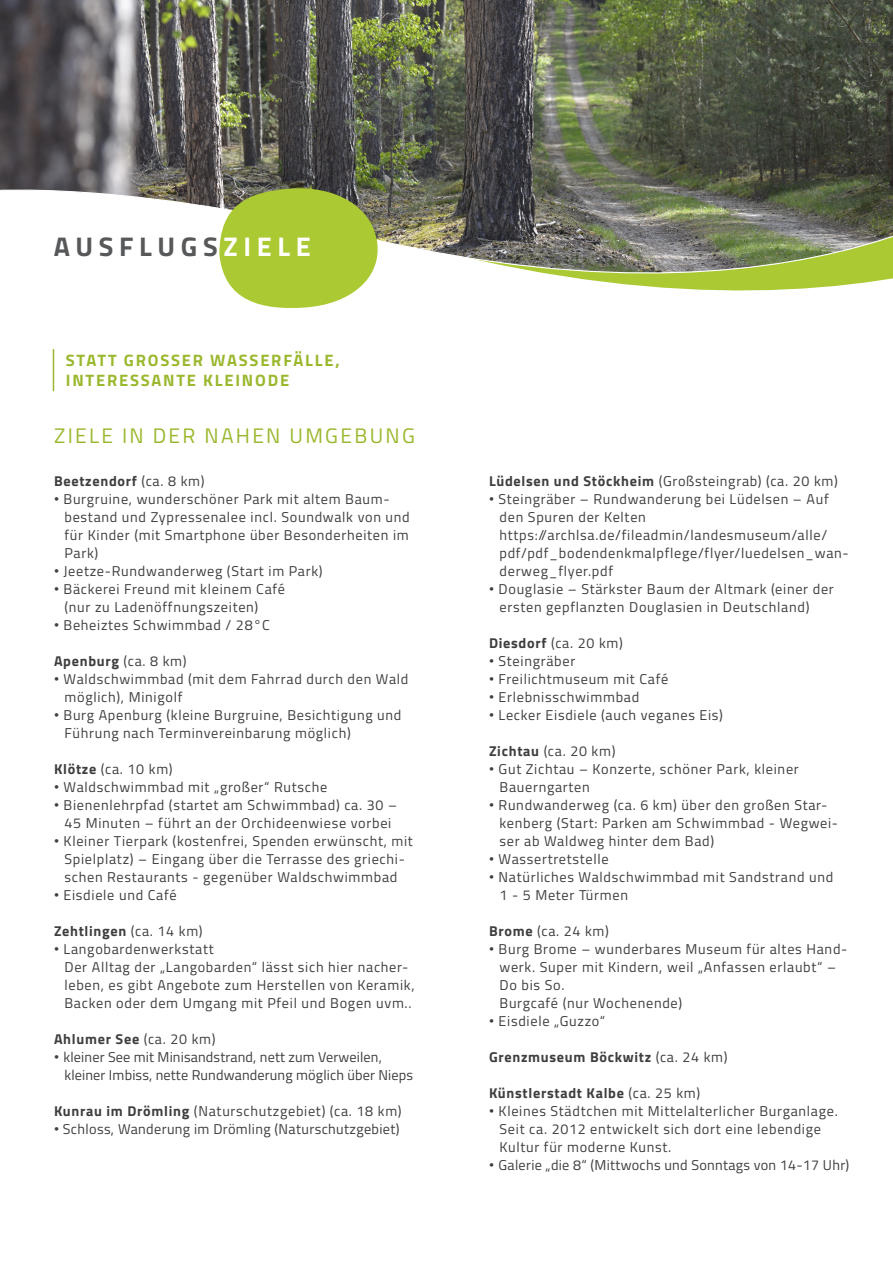
<style>
.page{position:relative;width:893px;height:1263px;background:#fff}
.page>*{position:absolute;margin:0;border:0;box-sizing:border-box;transform-origin:0 0}
.Titel{font:700 27px "Titillium Web";letter-spacing:.21em;color:#57585a}
.t1{font:21px "Titillium Web";letter-spacing:.11em;color:#9ab82d}
.t2{font:700 16.5px "Titillium Web";letter-spacing:.11em;color:#9ab82d}
.t3{font:14.25px/18px "Titillium Web";letter-spacing:.05em;color:#3e3e3f}
.t4{font:700 14.25px "Titillium Web";letter-spacing:.05em;color:#3e3e3f}
.t5{font:14.25px/18px "Titillium Web";letter-spacing:.01em;color:#3e3e3f}
.t6{font:14.25px "Titillium Web";letter-spacing:.025em;color:#3e3e3f}
.t7{font:14.25px "Titillium Web";letter-spacing:.02em;color:#3e3e3f}
.s1{color:#fff}
.s2{font-weight:400}
.s3{font-family:"Arial"}
.s4{font-weight:700}
</style>
<div class="page">
<img style="left:0;top:0;width:893px;height:350px">
<svg style="left:219px;top:185px;width:163px;height:126px"></svg>
<hr style="left:53px;top:349px;width:1px;height:42px;background:#9ab82d">
<p class="Titel" style="left:54px;top:226px;width:259px">AUSFLUGS<span class="s1">ZIELE</span></p>
<p class="t2" style="left:66px;top:348px;width:275px">STATT GROSSER WASSERFÄLLE,</p>
<p class="t2" style="left:66px;top:368px;width:225px">INTERESSANTE KLEINODE</p>
<p class="t1" style="left:54px;top:420px;width:362px">ZIELE IN DER NAHEN UMGEBUNG</p>
<p class="t4" style="left:54px;top:470px;width:152px">Beetzendorf <span class="s2">(ca. 8 km)</span></p>
<p class="t3" style="left:64px;top:489px;width:347px;text-indent:-10px"><span class="s3">•</span> Burgruine, wunderschöner Park mit altem Baum&shy;bestand und Zypressenalee incl. Soundwalk von und für Kinder (mit Smartphone über Besonderheiten im Park)</p>
<p class="t3" style="left:54px;top:561px;width:270px"><span class="s3">•</span> Jeetze-Rundwanderweg (Start im Park)</p>
<p class="t3" style="left:64px;top:579px;width:222px;text-indent:-10px"><span class="s3">•</span> Bäckerei Freund mit kleinem Café (nur zu Ladenöffnungszeiten)</p>
<p class="t3" style="left:54px;top:615px;width:217px"><span class="s3">•</span> Beheiztes Schwimmbad / 28°C</p>
<p class="t4" style="left:54px;top:650px;width:134px">Apenburg <span class="s2">(ca. 8 km)</span></p>
<p class="t3" style="left:64px;top:669px;width:345px;text-indent:-10px"><span class="s3">•</span> Waldschwimmbad (mit dem Fahrrad durch den Wald möglich), Minigolf</p>
<p class="t3" style="left:64px;top:705px;width:338px;text-indent:-10px"><span class="s3">•</span> Burg Apenburg (kleine Burgruine, Besichtigung und<br>Führung nach Terminvereinbarung möglich)</p>
<p class="t3" style="left:54px;top:759px;width:120px"><span class="s4">Klötze</span> (ca. 10 km)</p>
<p class="t3" style="left:54px;top:777px;width:275px"><span class="s3">•</span> Waldschwimmbad mit „großer“ Rutsche</p>
<p class="t3" style="left:54px;top:795px;width:344px;text-align:center"><span class="s3">•</span> Bienenlehrpfad (startet am Schwimmbad) ca. 30 –<br>45 Minuten – führt an der Orchideenwiese vorbei</p>
<p class="t3" style="left:54px;top:831px;width:360px;text-align:center"><span class="s3">•</span> Kleiner Tierpark (kostenfrei, Spenden erwünscht, mit<br>Spielplatz) – Eingang über die Terrasse des griechi&shy;schen Restaurants - gegenüber Waldschwimmbad</p>
<p class="t3" style="left:54px;top:885px;width:124px"><span class="s3">•</span> Eisdiele und Café</p>
<p class="t4" style="left:54px;top:920px;width:150px">Zehtlingen <span class="s2">(ca. 14 km)</span></p>
<p class="t3" style="left:54px;top:939px;width:161px"><span class="s3">•</span> Langobardenwerkstatt</p>
<p class="t3" style="left:64px;top:957px;width:352px">Der Alltag der „Langobarden“ lässt sich hier nacher&shy;leben, es gibt Angebote zum Herstellen von Keramik,<br>Backen oder dem Umgang mit Pfeil und Bogen uvm..</p>
<p class="t4" style="left:54px;top:1028px;width:163px">Ahlumer See <span class="s2">(ca. 20 km)</span></p>
<p class="t5" style="left:64px;top:1047px;width:350px;text-indent:-10px"><span class="s3">•</span> kleiner See mit Minisandstrand, nett zum Verweilen, kleiner Imbiss, nette Rundwanderung möglich über Nieps</p>
<p class="t3" style="left:54px;top:1101px;width:349px"><span class="s4">Kunrau im Drömling</span> (Naturschutzgebiet) (ca. 18 km)</p>
<p class="t6" style="left:54px;top:1119px;width:347px"><span class="s3">•</span> Schloss, Wanderung im Drömling (Naturschutzgebiet)</p>
<p class="t3" style="left:489px;top:471px;width:350px"><span class="s4">Lüdelsen und Stöckheim</span> (Großsteingrab) (ca. 20 km)</p>
<p class="t3" style="left:499px;top:489px;width:331px;text-indent:-10px"><span class="s3">•</span> Steingräber – Rundwanderung bei Lüdelsen – Auf den Spuren der Kelten</p>
<p class="t3" style="left:499px;top:525px;width:351px">https://archlsa.de/fileadmin/landesmuseum/alle/ pdf/pdf_bodendenkmalpflege/flyer/luedelsen_wan&shy;derweg_flyer.pdf</p>
<p class="t3" style="left:499px;top:579px;width:336px;text-indent:-10px"><span class="s3">•</span> Douglasie – Stärkster Baum der Altmark (einer der ersten gepflanzten Douglasien in Deutschland)</p>
<p class="t3" style="left:489px;top:633px;width:135px"><span class="s4">Diesdorf</span> (ca. 20 km)</p>
<p class="t3" style="left:489px;top:651px;width:88px"><span class="s3">•</span> Steingräber</p>
<p class="t3" style="left:489px;top:669px;width:181px"><span class="s3">•</span> Freilichtmuseum mit Café</p>
<p class="t3" style="left:489px;top:687px;width:152px"><span class="s3">•</span> Erlebnisschwimmbad</p>
<p class="t3" style="left:489px;top:705px;width:235px"><span class="s3">•</span> Lecker Eisdiele (auch veganes Eis)</p>
<p class="t3" style="left:489px;top:741px;width:128px"><span class="s4">Zichtau</span> (ca. 20 km)</p>
<p class="t3" style="left:499px;top:759px;width:301px;text-indent:-10px"><span class="s3">•</span> Gut Zichtau – Konzerte, schöner Park, kleiner<br>Bauerngarten</p>
<p class="t3" style="left:499px;top:795px;width:340px;text-indent:-10px"><span class="s3">•</span> Rundwanderweg (ca. 6 km) über den großen Star&shy;kenberg (Start: Parken am Schwimmbad - Wegwei&shy;ser ab Waldweg hinter dem Bad)</p>
<p class="t3" style="left:489px;top:849px;width:121px"><span class="s3">•</span> Wassertretstelle</p>
<p class="t3" style="left:499px;top:867px;width:335px;text-indent:-10px"><span class="s3">•</span> Natürliches Waldschwimmbad mit Sandstrand und<br>1 - 5 Meter Türmen</p>
<p class="t3" style="left:489px;top:921px;width:121px"><span class="s4">Brome</span> (ca. 24 km)</p>
<p class="t3" style="left:499px;top:939px;width:349px;text-indent:-10px"><span class="s3">•</span> Burg Brome – wunderbares Museum für altes Hand&shy;werk. Super mit Kindern, weil „Anfassen erlaubt“ – Do bis So.<br>Burgcafé (nur Wochenende)</p>
<p class="t3" style="left:489px;top:1011px;width:118px"><span class="s3">•</span> Eisdiele „Guzzo“</p>
<p class="t4" style="left:489px;top:1046px;width:240px">Grenzmuseum Böckwitz <span class="s2">(ca. 24 km)</span></p>
<p class="t4" style="left:489px;top:1082px;width:213px">Künstlerstadt Kalbe <span class="s2">(ca. 25 km)</span></p>
<p class="t3" style="left:489px;top:1101px;width:350px"><span class="s3">•</span> Kleines Städtchen mit Mittelalterlicher Burganlage.</p>
<p class="t3" style="left:499px;top:1119px;width:323px">Seit ca. 2012 entwickelt sich dort eine lebendige<br>Kultur für moderne Kunst.</p>
<p class="t7" style="left:489px;top:1155px;width:362px"><span class="s3">•</span> Galerie „die 8“ (Mittwochs und Sonntags von 14-17 Uhr)</p>
</div>
